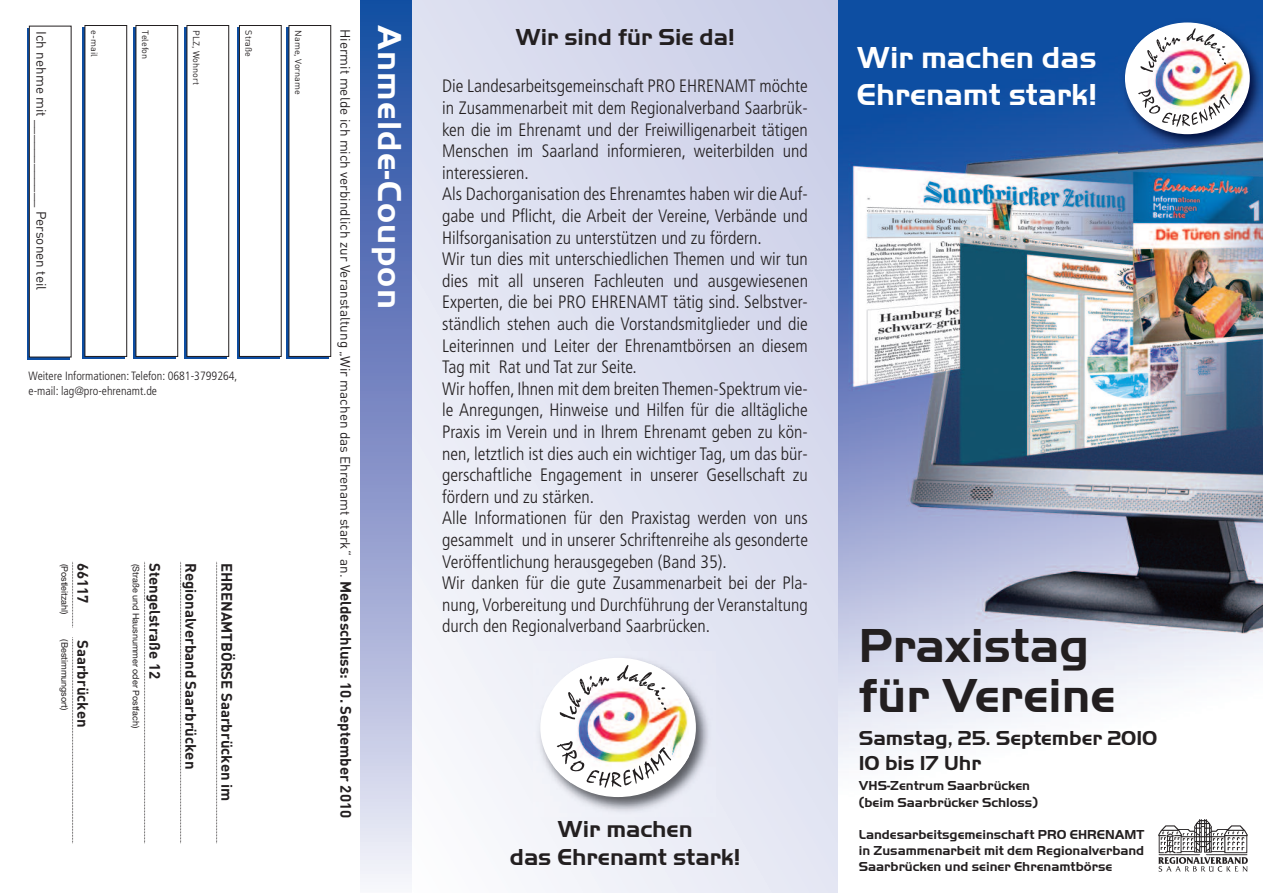
<style>
.page{position:relative;width:1263px;height:893px;background:#fff}
.page>*{position:absolute;margin:0;border:0;box-sizing:border-box;transform-origin:0 0}
.t1{font:700 49.5px/49.5px "Handel Gothic LT";color:#231f20}
.t2{font:700 34.5px "Handel Gothic LT";letter-spacing:.035em;color:#fff}
.t3{font:700 31.5px/37.8px "Handel Gothic LT";color:#fff}
.t4{font:700 24px/28.8px "Handel Gothic LT";color:#231f20;text-align:center}
.t5{font:700 21px/25.2px "Handel Gothic LT";color:#231f20}
.t6{font:300 condensed 18px/21.6px "Frutiger";color:#231f20}
.t7{font:700 15px "DIN";color:#231f20}
.t8{font:700 13.5px/16.2px "Handel Gothic LT";color:#231f20}
.t9{font:13.5px "DIN";color:#231f20}
.t10{font:300 condensed 12px/15px "Frutiger";color:#231f20}
.t11{font:9px "Helvetica Neue";color:#231f20}
.t12{font:9px "DIN";color:#231f20}
.s1{font-weight:700;font-size:15px}
</style>
<div class="page">
<img style="left:838px;top:0;width:425px;height:872px">
<svg style="left:72px;top:562px;width:1px;height:66px"></svg>
<svg style="left:72px;top:637px;width:1px;height:206px"></svg>
<svg style="left:144px;top:562px;width:1px;height:281px"></svg>
<svg style="left:180px;top:562px;width:1px;height:281px"></svg>
<svg style="left:216px;top:562px;width:1px;height:281px"></svg>
<div style="left:360px;top:0;width:52px;height:893px;background:linear-gradient(to bottom,#17439e,#f0e9f6)"></div>
<svg style="left:287px;top:28px;width:42px;height:331px"></svg>
<div style="left:289px;top:26px;width:42px;height:330px;background:#fff"></div>
<div style="left:289px;top:25px;width:42px;height:332px;border:1px solid #231f20"></div>
<div style="left:237px;top:28px;width:43px;height:331px;background:#0d4da1"></div>
<div style="left:239px;top:26px;width:42px;height:330px;background:#fff"></div>
<div style="left:239px;top:25px;width:43px;height:332px;border:1px solid #231f20"></div>
<svg style="left:185px;top:28px;width:42px;height:331px"></svg>
<div style="left:187px;top:26px;width:42px;height:330px;background:#fff"></div>
<div style="left:187px;top:25px;width:42px;height:332px;border:1px solid #231f20"></div>
<svg style="left:134px;top:28px;width:42px;height:331px"></svg>
<div style="left:136px;top:26px;width:42px;height:330px;background:#fff"></div>
<div style="left:136px;top:25px;width:42px;height:332px;border:1px solid #231f20"></div>
<svg style="left:83px;top:28px;width:42px;height:331px"></svg>
<div style="left:85px;top:26px;width:42px;height:330px;background:#fff"></div>
<div style="left:85px;top:25px;width:42px;height:332px;border:1px solid #231f20"></div>
<div style="left:27px;top:28px;width:43px;height:332px;background:linear-gradient(to right,#0d4da1,#0d4da1)"></div>
<div style="left:29px;top:26px;width:42px;height:331px;background:#fff"></div>
<div style="left:29px;top:26px;width:43px;height:331px;border:1px solid #231f20"></div>
<img style="left:1118px;top:16px;width:145px;height:138px">
<div style="left:1125px;top:23px;width:125px;height:111px;background:#fff;border-radius:50%"></div>
<img style="left:1135px;top:28px;width:108px;height:94px">
<svg style="left:1138px;top:89px;width:92px;height:38px"></svg>
<svg style="left:1140px;top:28px;width:86px;height:44px"></svg>
<div style="left:412px;top:0;width:426px;height:893px;background:linear-gradient(to bottom,#d2d6eb,#f0f2f9)"></div>
<img style="left:534px;top:651px;width:181px;height:165px">
<div style="left:540px;top:658px;width:156px;height:139px;background:#fff;border-radius:50%"></div>
<img style="left:553px;top:665px;width:135px;height:117px">
<img style="left:557px;top:741px;width:114px;height:47px">
<img style="left:560px;top:665px;width:106px;height:54px">
<img style="left:1159px;top:820px;width:89px;height:52px">
<p class="t9" style="left:49px;top:31px;width:261px;rotate:90deg">Ich nehme mit ____________ Personen teil</p>
<p class="t12" style="left:100px;top:30px;width:28px;rotate:90deg">e-mail</p>
<p class="t12" style="left:151px;top:30px;width:30px;rotate:90deg">Telefon</p>
<p class="t12" style="left:202px;top:30px;width:56px;rotate:90deg">PLZ, Wohnort</p>
<p class="t12" style="left:254px;top:30px;width:28px;rotate:90deg">Straße</p>
<p class="t10" style="left:29px;top:370px;width:210px">Weitere Informationen: Telefon: 0681-3799264, e-mail: lag@pro-ehrenamt.de</p>
<p class="t11" style="left:68px;top:564px;width:52px;rotate:90deg">(Postleitzahl)</p>
<p class="t11" style="left:68px;top:639px;width:73px;rotate:90deg">(Bestimmungsort)</p>
<p class="t7" style="left:92px;top:563px;width:42px;rotate:90deg">66117</p>
<p class="t7" style="left:92px;top:640px;width:89px;rotate:90deg">Saarbrücken</p>
<p class="t7" style="left:164px;top:563px;width:118px;rotate:90deg">Stengelstraße 12</p>
<p class="t11" style="left:139px;top:564px;width:166px;rotate:90deg">(Straße und Hausnummer oder Postfach)</p>
<p class="t7" style="left:200px;top:563px;width:208px;rotate:90deg">Regionalverband Saarbrücken</p>
<p class="t7" style="left:236px;top:563px;width:240px;rotate:90deg">EHRENAMTBÖRSE Saarbrücken im</p>
<p class="t12" style="left:304px;top:30px;width:66px;rotate:90deg">Name, Vorname</p>
<p class="t9" style="left:353px;top:29px;width:791px;rotate:90deg">Hiermit melde ich mich verbindlich zur Veranstaltung „Wir machen das Ehrenamt stark“ an. <span class="s1">Meldeschluss: 10. September 2010</span></p>
<h2 class="t2" style="left:410px;top:25px;width:285px;rotate:90deg">Anmelde-Coupon</h2>
<h3 class="t4" style="left:515px;top:22px;width:221px">Wir sind für Sie da!</h3>
<p class="t6" style="left:442px;top:77px;width:367px">Die Landesarbeitsgemeinschaft PRO EHRENAMT möchte in Zusammenarbeit mit dem Regionalverband Saarbrük&shy;ken die im Ehrenamt und der Freiwilligenarbeit tätigen Menschen im Saarland informieren, weiterbilden und interessieren.<br>Als Dachorganisation des Ehrenamtes haben wir dieAuf&shy;gabe und Pflicht, die Arbeit der Vereine, Verbände und Hilfsorganisation zu unterstützen und zu fördern.<br>Wir tun dies mit unterschiedlichen Themen und wir tun dies mit all unseren Fachleuten und ausgewiesenen Experten, die bei PRO EHRENAMT tätig sind. Selbstver&shy;ständlich stehen auch die Vorstandsmitglieder und die Leiterinnen und Leiter der Ehrenamtbörsen an diesem Tag mit Rat und Tat zur Seite.<br>Wir hoffen, Ihnen mit dem breiten Themen-Spektrum vie&shy;le Anregungen, Hinweise und Hilfen für die alltägliche Praxis im Verein und in Ihrem Ehrenamt geben zu kön&shy;nen, letztlich ist dies auch ein wichtiger Tag, um das bür&shy;gerschaftliche Engagement in unserer Gesellschaft zu fördern und zu stärken.<br>Alle Informationen für den Praxistag werden von uns gesammelt und in unserer Schriftenreihe als gesonderte Veröffentlichung herausgegeben (Band 35).<br>Wir danken für die gute Zusammenarbeit bei der Pla&shy;nung, Vorbereitung und Durchführung der Veranstaltung durch den Regionalverband Saarbrücken.</p>
<h3 class="t4" style="left:510px;top:814px;width:232px">Wir machen<br>das Ehrenamt stark!</h3>
<h3 class="t3" style="left:857px;top:38px;width:242px">Wir machen das<br>Ehrenamt stark!</h3>
<h1 class="t1" style="left:859px;top:620px;width:258px">Praxistag für Vereine</h1>
<p class="t5" style="left:859px;top:725px;width:300px">Samstag, 25. September 2010<br>10 bis 17 Uhr</p>
<p class="t8" style="left:859px;top:777px;width:181px">VHS-Zentrum Saarbrücken (beim Saarbrücker Schloss)</p>
<p class="t8" style="left:859px;top:826px;width:287px;text-align:justify">Landesarbeitsgemeinschaft PRO EHRENAMT in Zusammenarbeit mit dem Regionalverband Saarbrücken und seiner Ehrenamtbörse</p>
</div>
